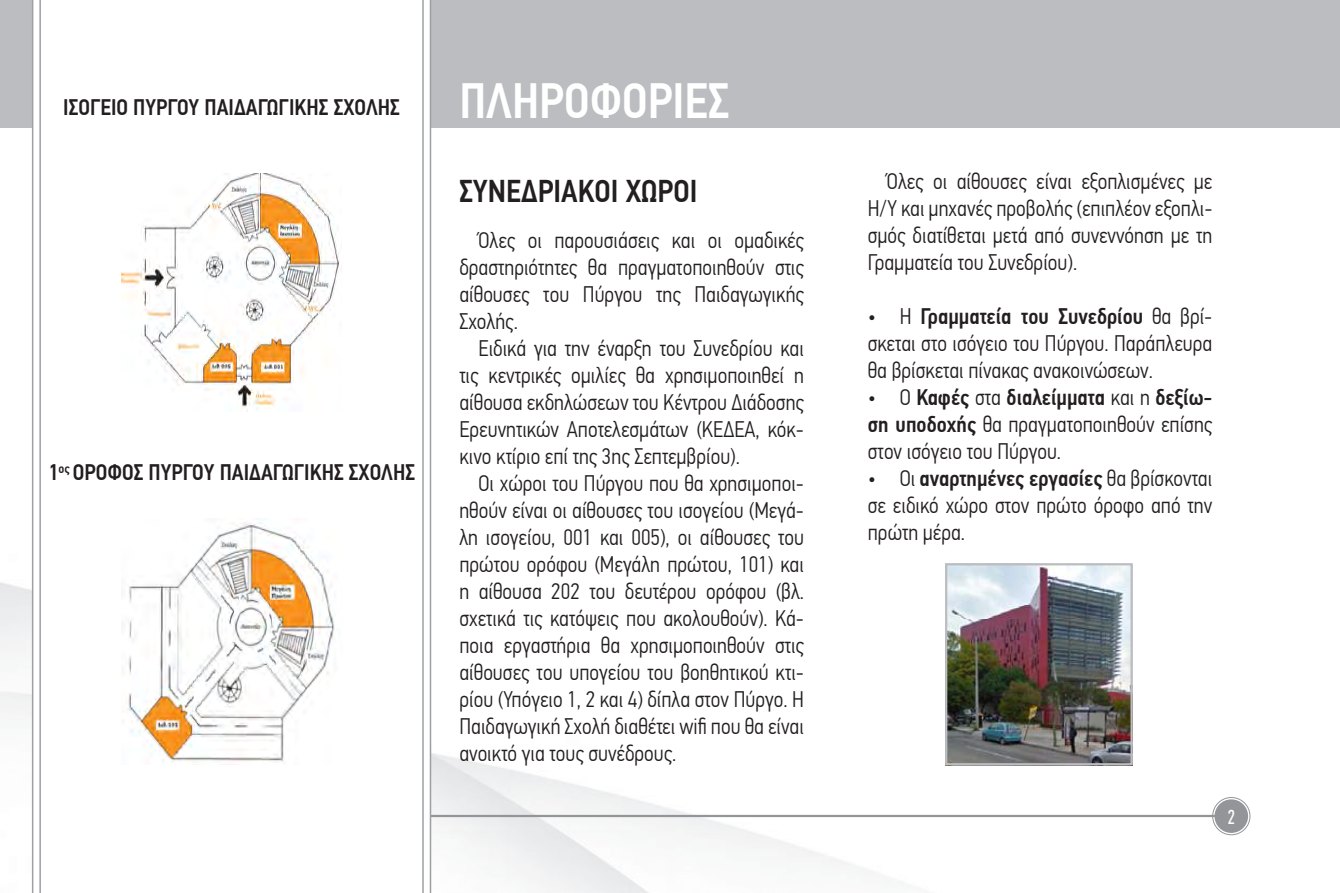
<style>
.page{position:relative;width:1340px;height:893px;background:#fff}
.page>*{position:absolute;margin:0;border:0;box-sizing:border-box;transform-origin:0 0}
.t1{font:500 49.5px "PF Din Text Cond Pro";color:#fff}
.t2{font:500 31.5px "PF Din Text Cond Pro";letter-spacing:.01em;color:#231f20}
.t3{font:300 22.5px/27px "PF Din Text Cond Pro";color:#231f20;text-align:justify}
.t4{font:500 22.5px "PF Din Text Cond Pro";color:#231f20}
.t5{font:20.25px "PF Din Text Comp Pro";color:#fff}
.s1{font-weight:500}
</style>
<div class="page">
<img style="left:0;top:563px;width:1251px;height:330px">
<img style="left:948px;top:566px;width:181px;height:196px">
<div style="left:945px;top:563px;width:187px;height:202px;border:2px solid #bcbdc0"></div>
<div style="left:0;top:0;width:1339px;height:128px;background:#bcbdc0"></div>
<hr style="left:89px;top:815px;width:1128px;height:2px;background:#939598">
<div style="left:1214px;top:799px;width:34px;height:34px;background:#939598;border-radius:50%"></div>
<div style="left:1212px;top:797px;width:38px;height:38px;border:1px solid #939598;border-radius:50%"></div>
<div style="left:1215px;top:801px;width:31px;height:30px;border:1px solid #939598;border-radius:50%"></div>
<svg style="left:31px;top:0;width:401px;height:893px"></svg>
<svg style="left:39px;top:0;width:385px;height:893px"></svg>
<img style="left:122px;top:173px;width:220px;height:239px">
<img style="left:121px;top:519px;width:221px;height:245px">
<p class="t4" style="left:63px;top:94px;width:338px">ΙΣΟΓΕΙΟ ΠΥΡΓΟΥ ΠΑΙΔΑΓΩΓΙΚΗΣ ΣΧΟΛΗΣ</p>
<p class="t4" style="left:48px;top:459px;width:368px">1<sup>ος</sup> ΟΡΟΦΟΣ ΠΥΡΓΟΥ ΠΑΙΔΑΓΩΓΙΚΗΣ ΣΧΟΛΗΣ</p>
<h1 class="t1" style="left:459px;top:72px;width:271px">ΠΛΗΡΟΦΟΡΙ ΕΣ</h1>
<h2 class="t2" style="left:459px;top:172px;width:239px">Συνεδριακοί χώροι</h2>
<p class="t3" style="left:459px;top:227px;width:346px;text-indent:19px">Όλες οι παρουσιάσεις και οι ομαδικές δραστηριότητες θα πραγματοποιηθούν στις αίθουσες του Πύργου της Παιδαγωγικής Σχολής.</p>
<p class="t3" style="left:459px;top:335px;width:346px;text-indent:19px">Ειδικά για την έναρξη του Συνεδρίου και τις κεντρικές ομιλίες θα χρησιμοποιηθεί η αίθουσα εκδηλώσεων του Κέντρου Διάδοσης Ερευνητικών Αποτελεσμάτων (ΚΕΔΕΑ, κόκ&shy;κινο κτίριο επί της 3ης Σεπτεμβρίου).</p>
<p class="t3" style="left:459px;top:470px;width:346px;text-indent:19px">Οι χώροι του Πύργου που θα χρησιμοποι&shy;ηθούν είναι οι αίθουσες του ισογείου (Μεγά&shy;λη ισογείου, 001 και 005), οι αίθουσες του πρώτου ορόφου (Μεγάλη πρώτου, 101) και η αίθουσα 202 του δευτέρου ορόφου (βλ. σχετικά τις κατόψεις που ακολουθούν). Κά&shy;ποια εργαστήρια θα χρησιμοποιηθούν στις αίθουσες του υπογείου του βοηθητικού κτι&shy;ρίου (Υπόγειο 1, 2 και 4) δίπλα στον Πύργο. Η Παιδαγωγική Σχολή διαθέτει wifi που θα είναι ανοικτό για τους συνέδρους.</p>
<p class="t3" style="left:867px;top:168px;width:346px;text-indent:19px">Όλες οι αίθουσες είναι εξοπλισμένες με Η/Υ και μηχανές προβολής (επιπλέον εξοπλι&shy;σμός διατίθεται μετά από συνεννόηση με τη Γραμματεία του Συνεδρίου).</p>
<p class="t3" style="left:867px;top:303px;width:346px">• Η <span class="s1">Γραμματεία του Συνεδρίου</span> θα βρί&shy;σκεται στο ισόγειο του Πύργου. Παράπλευρα θα βρίσκεται πίνακας ανακοινώσεων.</p>
<p class="t3" style="left:867px;top:384px;width:346px">• Ο <span class="s1">Καφές</span> στα <span class="s1">διαλείμματα</span> και η <span class="s1">δεξίω&shy;ση υποδοχής</span> θα πραγματοποιηθούν επίσης στον ισόγειο του Πύργου.</p>
<p class="t3" style="left:867px;top:465px;width:346px">• Οι <span class="s1">αναρτημένες εργασίες</span> θα βρίσκονται σε ειδικό χώρο στον πρώτο όροφο από την πρώτη μέρα.</p>
<p class="t5" style="left:1227px;top:805px;width:9px">2</p>
</div>
